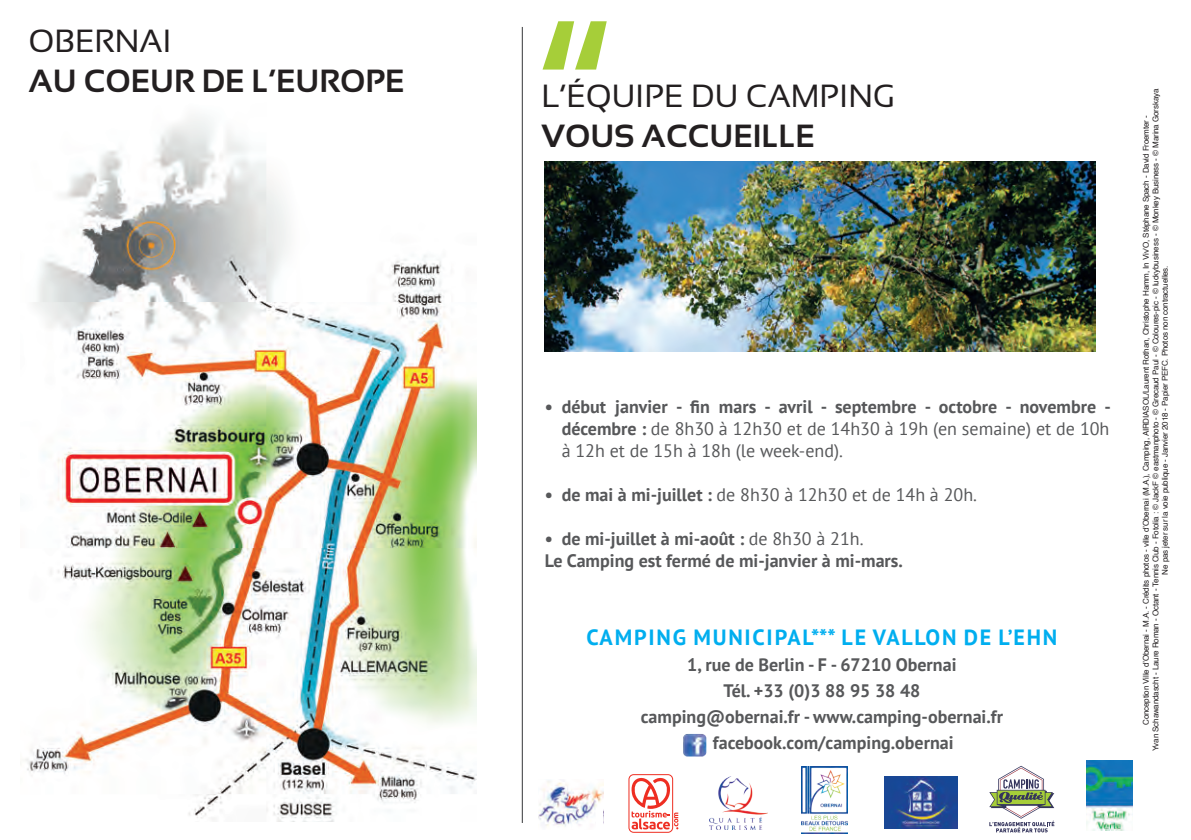
<style>
.page{position:relative;width:1191px;height:840px;background:#fff}
.page>*{position:absolute;margin:0;border:0;box-sizing:border-box;transform-origin:0 0}
.t1{font:700 32px "Sansation";color:#231f20}
.t2{font:32px "Sansation";color:#231f20}
.t3{font:700 22px "PT Sans";letter-spacing:.08em;color:#00aeef}
.t4{font:700 18px/22px "PT Sans";color:#57585a}
.t5{font:18px/22px "PT Sans";color:#57585a;text-align:justify}
.t6{font:8px/9.6px "Helvetica";letter-spacing:-.02em;color:#231f20;text-align:center}
.s1{font-weight:700}
.s2{font-weight:400}
</style>
<div class="page">
<img style="left:25px;top:117px;width:451px;height:704px">
<hr style="left:522px;top:27px;width:1px;height:795px;background:#57585a">
<svg style="left:542px;top:21px;width:65px;height:48px"></svg>
<img style="left:683px;top:733px;width:23px;height:22px">
<img style="left:544px;top:162px;width:551px;height:189px">
<img style="left:801px;top:766px;width:47px;height:67px">
<img style="left:709px;top:776px;width:58px;height:53px">
<img style="left:1086px;top:760px;width:46px;height:70px">
<img style="left:884px;top:776px;width:73px;height:52px">
<div style="left:629px;top:774px;width:43px;height:57px;background:linear-gradient(to right,#fffefe,#fff);border-radius:5px"></div>
<div style="left:629px;top:774px;width:44px;height:58px;border:1px solid #ee2e22;border-radius:5px"></div>
<svg style="left:630px;top:777px;width:48px;height:52px"></svg>
<svg style="left:989px;top:765px;width:66px;height:66px"></svg>
<img style="left:538px;top:781px;width:65px;height:46px">
<div style="left:596px;top:807px;width:7px;height:22px;background:#fff"></div>
<h1 class="t2" style="left:28px;top:23px;width:145px">OBERNAI</h1>
<h1 class="t1" style="left:28px;top:63px;width:378px">AU COEUR DE L’EUROPE</h1>
<h1 class="t2" style="left:541px;top:78px;width:354px">L’ÉQUIPE DU CAMPING</h1>
<h1 class="t1" style="left:541px;top:118px;width:275px">VOUS ACCUEILLE</h1>
<h3 class="t5" style="left:562px;top:394px;width:551px;text-indent:-17px"><span class="s1">• début janvier - fin mars - avril - septembre - octobre - novembre - décembre :</span> de 8h30 à 12h30 et de 14h30 à 19h (en semaine) et de 10h à 12h et de 15h à 18h (le week-end).</h3>
<h3 class="t5" style="left:545px;top:482px;width:434px"><span class="s1">• de mai à mi-juillet :</span> de 8h30 à 12h30 et de 14h à 20h.</h3>
<h3 class="t4" style="left:545px;top:527px;width:360px">• de mi-juillet à mi-août : <span class="s2">de 8h30 à 21h.<br></span>Le Camping est fermé de mi-janvier à mi-mars.</h3>
<h2 class="t3" style="left:586px;top:622px;width:472px">CAMPING MUNICIPAL*** LE VALLON DE L’EHN</h2>
<h3 class="t4" style="left:687px;top:653px;width:271px">1, rue de Berlin - F - 67210 Obernai</h3>
<h3 class="t4" style="left:723px;top:679px;width:198px">Tél. +33 (0)3 88 95 38 48</h3>
<h3 class="t4" style="left:641px;top:705px;width:364px">camping@obernai.fr - www.camping-obernai.fr</h3>
<h3 class="t4" style="left:713px;top:731px;width:242px">facebook.com/camping.obernai</h3>
<p class="t6" style="left:1141px;top:750px;width:663px;rotate:-90deg">Conception Ville d’Obernai - M.A. - Crédits photos - ville d’Obernai (M.A.), Camping, AIRDIASOL/Laurent Rothan, Christophe Hamm, In Viv’O, Stéphane Spach - David Froemter -<br>Yvan Schawandascht - Laure Roman - Octant - Tennis Club - Fotolia : © JackF © eastmanphoto - © Grecaud Paul - © Coloures-pic - © luckybusiness - © Monkey Business - © Marina Gorskaya<br>Ne pas jeter sur la voie publique - Janvier 2018 - Papier PEFC. Photos non contractuelles.</p>
</div>
